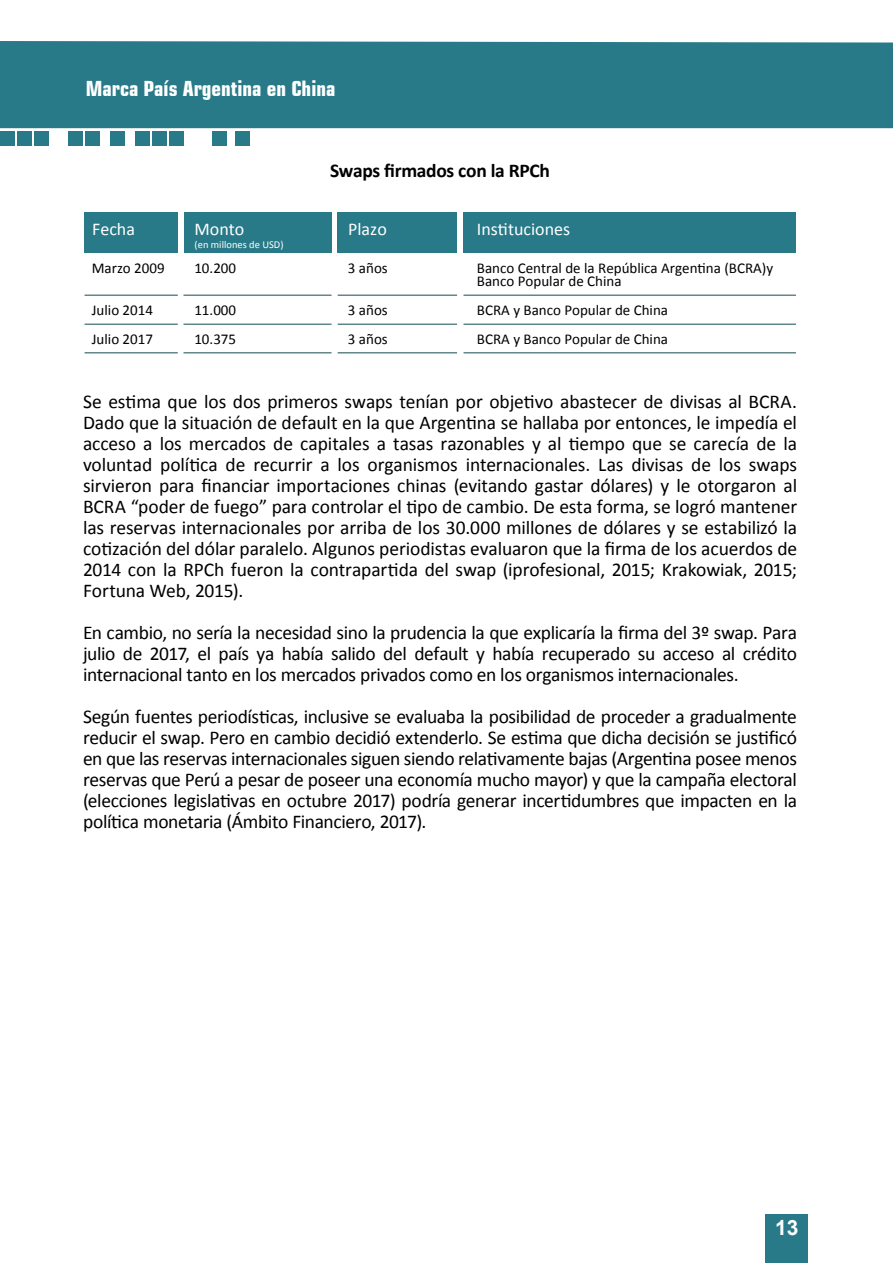
<style>
.page{position:relative;width:893px;height:1263px;background:#fff}
.page>*{position:absolute;margin:0;border:0;box-sizing:border-box;transform-origin:0 0}
.t1{font:700 condensed 21px "Square 721 BT";color:#fff}
.t2{font:700 21px "Arial";color:#fff}
.t3{font:19.5px/21px "Calibri";letter-spacing:-.015em;color:#000;text-align:justify}
.t4{font:700 19.5px "Calibri";letter-spacing:-.015em;color:#000}
.t5{font:18px "Calibri";color:#fff}
.t6{font:15px/13.5px "Calibri";color:#000}
.t7{font:10.5px "Calibri";color:#fff}
</style>
<div class="page">
<div style="left:765px;top:1215px;width:43px;height:48px;background:#287a88"></div>
<div style="left:0;top:41px;width:893px;height:87px;background:#287a88"></div>
<div style="left:1px;top:132px;width:14px;height:14px;background:#287a88"></div>
<div style="left:18px;top:132px;width:14px;height:14px;background:#287a88"></div>
<div style="left:35px;top:132px;width:14px;height:14px;background:#287a88"></div>
<div style="left:69px;top:132px;width:14px;height:14px;background:#287a88"></div>
<div style="left:86px;top:132px;width:14px;height:14px;background:#287a88"></div>
<div style="left:110px;top:132px;width:15px;height:14px;background:#287a88"></div>
<div style="left:135px;top:132px;width:14px;height:14px;background:#287a88"></div>
<div style="left:152px;top:132px;width:14px;height:14px;background:#287a88"></div>
<div style="left:169px;top:132px;width:14px;height:14px;background:#287a88"></div>
<div style="left:212px;top:132px;width:14px;height:14px;background:#287a88"></div>
<div style="left:235px;top:132px;width:15px;height:14px;background:#287a88"></div>
<div style="left:463px;top:212px;width:333px;height:41px;background:#287a88"></div>
<hr style="left:463px;top:294px;width:333px;height:2px;background:#608789">
<hr style="left:463px;top:323px;width:333px;height:2px;background:#608789">
<div style="left:85px;top:212px;width:93px;height:41px;background:#287a88"></div>
<hr style="left:85px;top:323px;width:93px;height:2px;background:#608789">
<hr style="left:85px;top:294px;width:93px;height:2px;background:#608789">
<div style="left:338px;top:212px;width:119px;height:41px;background:#287a88"></div>
<hr style="left:338px;top:294px;width:119px;height:2px;background:#608789">
<hr style="left:338px;top:323px;width:119px;height:2px;background:#608789">
<div style="left:184px;top:212px;width:147px;height:41px;background:#287a88"></div>
<hr style="left:183px;top:294px;width:148px;height:2px;background:#608789">
<hr style="left:183px;top:323px;width:148px;height:2px;background:#608789">
<hr style="left:463px;top:352px;width:333px;height:1px;background:#608789">
<hr style="left:85px;top:352px;width:93px;height:1px;background:#608789">
<hr style="left:338px;top:352px;width:119px;height:1px;background:#608789">
<hr style="left:183px;top:352px;width:148px;height:1px;background:#608789">
<p class="t1" style="left:86px;top:76px;width:251px">Marca País Argentina en China</p>
<p class="t5" style="left:92px;top:218px;width:44px">Fecha</p>
<p class="t6" style="left:92px;top:261px;width:74px">Marzo 2009</p>
<p class="t6" style="left:92px;top:304px;width:63px">Julio 2014</p>
<p class="t5" style="left:195px;top:218px;width:51px">Monto</p>
<p class="t7" style="left:195px;top:238px;width:90px">(en millones de USD)</p>
<p class="t6" style="left:194px;top:261px;width:43px">10.200</p>
<p class="t6" style="left:194px;top:304px;width:43px">11.000</p>
<p class="t4" style="left:330px;top:158px;width:221px">Swaps firmados con la RPCh</p>
<p class="t5" style="left:348px;top:218px;width:40px">Plazo</p>
<p class="t6" style="left:348px;top:261px;width:41px">3 años</p>
<p class="t6" style="left:348px;top:304px;width:41px">3 años</p>
<p class="t5" style="left:477px;top:218px;width:95px">Instituciones</p>
<p class="t6" style="left:477px;top:261px;width:298px">Banco Central de la República Argentina (BCRA)y<br>Banco Popular de China</p>
<p class="t6" style="left:477px;top:304px;width:193px">BCRA y Banco Popular de China</p>
<p class="t6" style="left:92px;top:332px;width:63px">Julio 2017</p>
<p class="t6" style="left:194px;top:332px;width:43px">10.375</p>
<p class="t6" style="left:348px;top:332px;width:41px">3 años</p>
<p class="t6" style="left:477px;top:332px;width:193px">BCRA y Banco Popular de China</p>
<p class="t3" style="left:83px;top:391px;width:716px">Se estima que los dos primeros swaps tenían por objetivo abastecer de divisas al BCRA.<br>Dado que la situación de default en la que Argentina se hallaba por entonces, le impedía el acceso a los mercados de capitales a tasas razonables y al tiempo que se carecía de la voluntad política de recurrir a los organismos internacionales. Las divisas de los swaps sirvieron para financiar importaciones chinas (evitando gastar dólares) y le otorgaron al BCRA “poder de fuego” para controlar el tipo de cambio. De esta forma, se logró mantener las reservas internacionales por arriba de los 30.000 millones de dólares y se estabilizó la cotización del dólar paralelo. Algunos periodistas evaluaron que la firma de los acuerdos de 2014 con la RPCh fueron la contrapartida del swap (iprofesional, 2015; Krakowiak, 2015; Fortuna Web, 2015).</p>
<p class="t3" style="left:83px;top:622px;width:715px">En cambio, no sería la necesidad sino la prudencia la que explicaría la firma del 3º swap. Para julio de 2017, el país ya había salido del default y había recuperado su acceso al crédito internacional tanto en los mercados privados como en los organismos internacionales.</p>
<p class="t3" style="left:83px;top:706px;width:716px">Según fuentes periodísticas, inclusive se evaluaba la posibilidad de proceder a gradualmente reducir el swap. Pero en cambio decidió extenderlo. Se estima que dicha decisión se justificó en que las reservas internacionales siguen siendo relativamente bajas (Argentina posee menos reservas que Perú a pesar de poseer una economía mucho mayor) y que la campaña electoral (elecciones legislativas en octubre 2017) podría generar incertidumbres que impacten en la política monetaria (Ámbito Financiero, 2017).</p>
<p class="t2" style="left:775px;top:1213px;width:25px">13</p>
</div>
